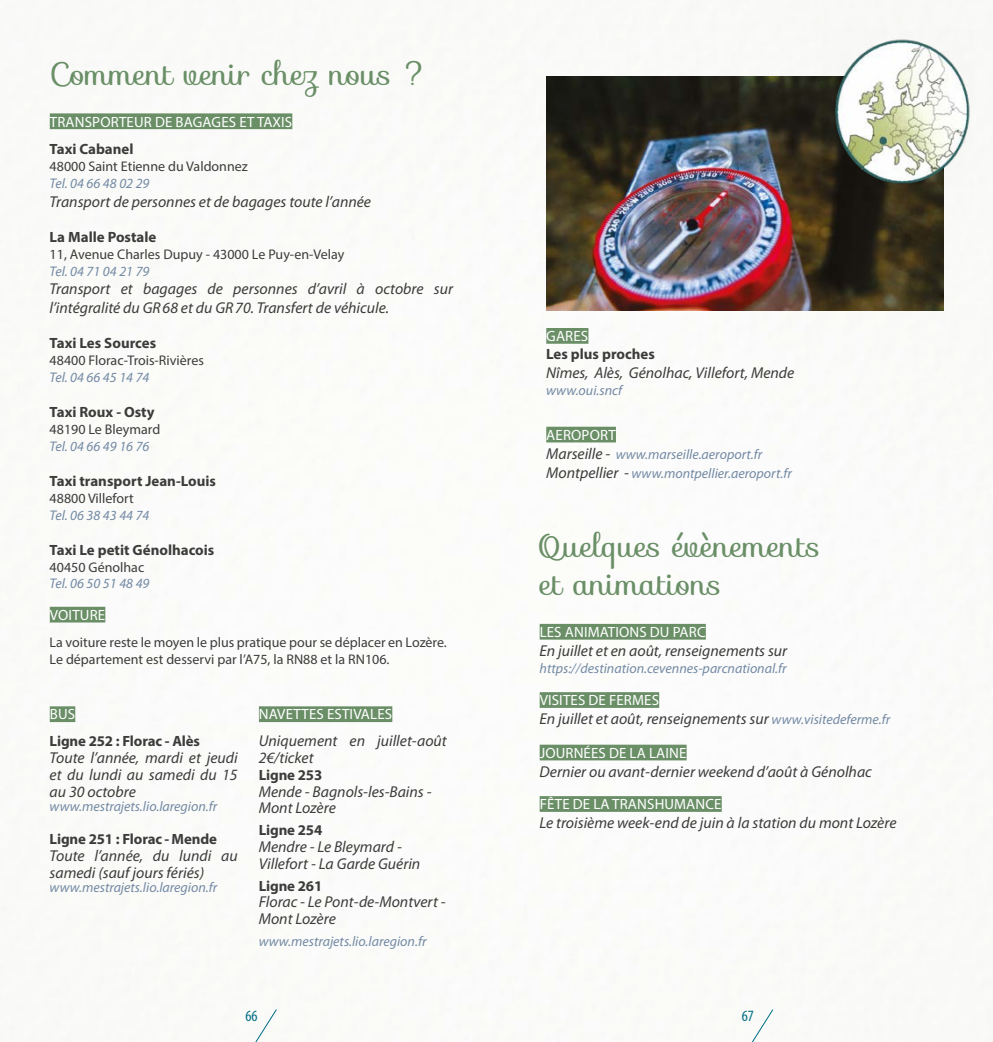
<style>
.page{position:relative;width:993px;height:1042px;background:#fff}
.page>*{position:absolute;margin:0;border:0;box-sizing:border-box;transform-origin:0 0}
.t1{font:31.5px/37.8px "Sofia";color:#6a8f67}
.t2{font:italic 15.75px/16.8px "Myriad Pro";color:#3c3c3b}
.t3{font:condensed 15.75px "Myriad Pro";color:#006d84}
.t4{font:700 14.88px "Myriad Pro";color:#3c3c3b}
.t5{font:14.88px "Myriad Pro";letter-spacing:.01em;color:#fff}
.t6{font:italic 14px/18.9px "Myriad Pro";color:#738aa4}
.t7{font:14px/17.5px "Myriad Pro";color:#3c3c3b}
.s1{font-size:15.75px;color:#3c3c3b}
.s2{font-size:14px;color:#738aa4}
</style>
<div class="page">
<div style="left:50px;top:113px;width:242px;height:16px;background:#6a8f67"></div>
<div style="left:50px;top:607px;width:55px;height:15px;background:#6a8f67"></div>
<div style="left:50px;top:706px;width:25px;height:16px;background:#6a8f67"></div>
<div style="left:259px;top:706px;width:133px;height:16px;background:#6a8f67"></div>
<img style="left:546px;top:77px;width:397px;height:233px">
<img style="left:822px;top:30px;width:150px;height:158px">
<div style="left:539px;top:624px;width:166px;height:15px;background:#6a8f67"></div>
<div style="left:539px;top:692px;width:120px;height:16px;background:#6a8f67"></div>
<div style="left:539px;top:744px;width:147px;height:16px;background:#6a8f67"></div>
<div style="left:539px;top:796px;width:182px;height:16px;background:#6a8f67"></div>
<div style="left:546px;top:328px;width:42px;height:16px;background:#6a8f67"></div>
<div style="left:546px;top:427px;width:69px;height:15px;background:#6a8f67"></div>
<svg style="left:255px;top:1009px;width:22px;height:33px"></svg>
<svg style="left:751px;top:1009px;width:22px;height:33px"></svg>
<h1 class="t1" style="left:50px;top:56px;width:380px">Comment venir chez nous ?</h1>
<p class="t5" style="left:50px;top:112px;width:244px">TRANSPORTEUR DE BAGAGES ET TAXIS</p>
<p class="t4" style="left:50px;top:140px;width:85px">Taxi Cabanel</p>
<p class="t7" style="left:50px;top:157px;width:200px">48000 Saint Etienne du Valdonnez</p>
<p class="t6" style="left:50px;top:173px;width:101px">Tel. 04 66 48 02 29</p>
<p class="t2" style="left:50px;top:193px;width:323px">Transport de personnes et de bagages toute l’année</p>
<p class="t4" style="left:50px;top:227px;width:108px">La Malle Postale</p>
<p class="t7" style="left:50px;top:245px;width:296px">11, Avenue Charles Dupuy - 43000 Le Puy-en-Velay</p>
<p class="t6" style="left:50px;top:261px;width:101px">Tel. 04 71 04 21 79</p>
<p class="t2" style="left:50px;top:279px;width:405px;line-height:18.9px">Transport et bagages de personnes d’avril à octobre sur l’intégralité du GR68 et du GR70. Transfert de véhicule.</p>
<p class="t4" style="left:50px;top:334px;width:108px">Taxi Les Sources</p>
<p class="t7" style="left:50px;top:352px;width:156px">48400 Florac-Trois-Rivières</p>
<p class="t6" style="left:50px;top:368px;width:101px">Tel. 04 66 45 14 74</p>
<p class="t4" style="left:50px;top:402px;width:106px">Taxi Roux - Osty</p>
<p class="t7" style="left:50px;top:420px;width:112px">48190 Le Bleymard</p>
<p class="t6" style="left:50px;top:436px;width:101px">Tel. 04 66 49 16 76</p>
<p class="t4" style="left:50px;top:471px;width:168px">Taxi transport Jean-Louis</p>
<p class="t7" style="left:50px;top:489px;width:85px">48800 Villefort</p>
<p class="t6" style="left:50px;top:505px;width:101px">Tel. 06 38 43 44 74</p>
<p class="t4" style="left:50px;top:540px;width:166px">Taxi Le petit Génolhacois</p>
<p class="t7" style="left:50px;top:558px;width:96px">40450 Génolhac</p>
<p class="t6" style="left:50px;top:574px;width:101px">Tel. 06 50 51 48 49</p>
<p class="t5" style="left:50px;top:606px;width:57px">VOITURE</p>
<p class="t7" style="left:50px;top:633px;width:398px">La voiture reste le moyen le plus pratique pour se déplacer en Lozère.<br>Le département est desservi par l’A75, la RN88 et la RN106.</p>
<p class="t5" style="left:50px;top:705px;width:27px">BUS</p>
<p class="t4" style="left:50px;top:731px;width:152px">Ligne 252 : Florac - Alès</p>
<p class="t2" style="left:50px;top:749px;width:189px;text-align:justify">Toute l’année, mardi et jeudi et du lundi au samedi du 15 au 30 octobre</p>
<p class="t6" style="left:50px;top:796px;width:169px">www.mestrajets.lio.laregion.fr</p>
<p class="t4" style="left:50px;top:829px;width:169px">Ligne 251 : Florac - Mende</p>
<p class="t2" style="left:50px;top:847px;width:189px">Toute l’année, du lundi au samedi (sauf jours fériés)</p>
<p class="t6" style="left:50px;top:877px;width:169px">www.mestrajets.lio.laregion.fr</p>
<p class="t5" style="left:259px;top:705px;width:135px">NAVETTES ESTIVALES</p>
<p class="t2" style="left:259px;top:732px;width:189px">Uniquement en juillet-août<br>2€/ticket</p>
<p class="t4" style="left:259px;top:765px;width:65px">Ligne 253</p>
<p class="t2" style="left:259px;top:782px;width:174px">Mende - Bagnols-les-Bains -<br>Mont Lozère</p>
<p class="t4" style="left:259px;top:820px;width:65px">Ligne 254</p>
<p class="t2" style="left:259px;top:838px;width:163px">Mendre - Le Bleymard -<br>Villefort - La Garde Guérin</p>
<p class="t4" style="left:259px;top:876px;width:65px">Ligne 261</p>
<p class="t2" style="left:259px;top:893px;width:188px">Florac - Le Pont-de-Montvert -<br>Mont Lozère</p>
<p class="t6" style="left:259px;top:931px;width:169px">www.mestrajets.lio.laregion.fr</p>
<p class="t5" style="left:546px;top:327px;width:43px">GARES</p>
<p class="t4" style="left:546px;top:344px;width:110px">Les plus proches</p>
<p class="t2" style="left:546px;top:364px;width:249px">Nîmes, Alès, Génolhac, Villefort, Mende</p>
<p class="t6" style="left:546px;top:380px;width:78px">www.oui.sncf</p>
<p class="t5" style="left:546px;top:426px;width:71px">AEROPORT</p>
<p class="t6" style="left:546px;top:444px;width:247px"><span class="s1">Marseille -</span> www.marseille.aeroport.fr<br><span class="s1">Montpellier -</span> www.montpellier.aeroport.fr</p>
<h1 class="t1" style="left:539px;top:527px;width:282px">Quelques évènements et animations</h1>
<p class="t5" style="left:539px;top:623px;width:167px">LES ANIMATIONS DU PARC</p>
<p class="t2" style="left:539px;top:642px;width:249px">En juillet et en août, renseignements sur</p>
<p class="t6" style="left:539px;top:658px;width:248px">https://destination.cevennes-parcnational.fr</p>
<p class="t5" style="left:539px;top:691px;width:121px">VISITES DE FERMES</p>
<p class="t2" style="left:539px;top:710px;width:352px">En juillet et août, renseignements sur <span class="s2">www.visitedeferme.fr</span></p>
<p class="t5" style="left:539px;top:743px;width:148px">JOURNÉES DE LA LAINE</p>
<p class="t2" style="left:539px;top:763px;width:334px">Dernier ou avant-dernier weekend d’août à Génolhac</p>
<p class="t5" style="left:539px;top:795px;width:183px">FÊTE DE LA TRANSHUMANCE</p>
<p class="t2" style="left:539px;top:814px;width:358px">Le troisième week-end de juin à la station du mont Lozère</p>
<p class="t3" style="left:245px;top:1006px;width:14px">66</p>
<p class="t3" style="left:741px;top:1006px;width:14px">67</p>
</div>
